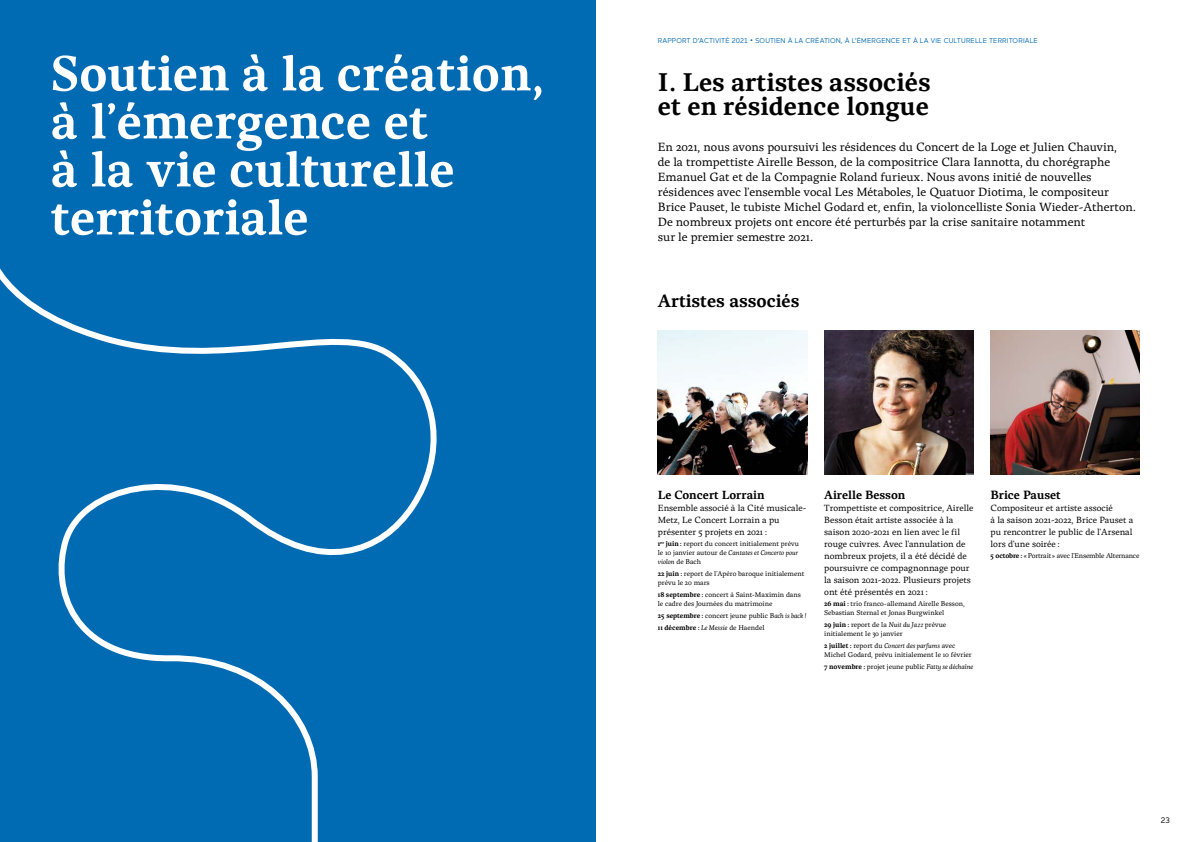
<style>
.page{position:relative;width:1191px;height:842px;background:#fff}
.page>*{position:absolute;margin:0;border:0;box-sizing:border-box;transform-origin:0 0}
.t1{font:700 50px/48px "Malaussene Translation";color:#fff}
.t2{font:700 26px/24px "Malaussene Translation";color:#000}
.t3{font:700 18px "Malaussene Translation";color:#000}
.t4{font:12px/15px "Malaussene Translation";color:#000}
.t5{font:700 12px "Malaussene Translation";color:#000}
.t6{font:9px/12px "Malaussene Translation";color:#000}
.t7{font:8px "Maax";color:#000}
.t8{font:7px/9px "Malaussene Translation";color:#000}
.t9{font:7px "Maax";letter-spacing:.015em;color:#006ab3}
.t10{font:7px "Malaussene Translation";letter-spacing:-.02em;color:#000}
.s1{font-weight:700}
.s2{font-style:italic}
</style>
<div class="page">
<div style="left:0;top:0;width:595px;height:842px;background:#006ab3"></div>
<svg style="left:0;top:268px;width:437px;height:574px"></svg>
<img style="left:658px;top:330px;width:149px;height:144px">
<img style="left:824px;top:330px;width:149px;height:144px">
<img style="left:990px;top:330px;width:150px;height:144px">
<h1 class="t1" style="left:51px;top:50px;width:495px">Soutien à la création, à l’émergence et<br>à la vie culturelle territoriale</h1>
<p class="t9" style="left:658px;top:36px;width:381px">RAPPORT D’ACTIVITÉ 2021 • SOUTIEN À LA CRÉATION, À L’ÉMERGENCE ET À LA VIE CULTURELLE TERRITORIALE</p>
<h2 class="t2" style="left:658px;top:70px;width:274px">I. Les artistes associés et en résidence longue</h2>
<p class="t4" style="left:658px;top:139px;width:479px">En 2021, nous avons poursuivi les résidences du Concert de la Loge et Julien Chauvin,<br>de la trompettiste Airelle Besson, de la compositrice Clara Iannotta, du chorégraphe Emanuel Gat et de la Compagnie Roland furieux. Nous avons initié de nouvelles résidences avec l’ensemble vocal Les Métaboles, le Quatuor Diotima, le compositeur Brice Pauset, le tubiste Michel Godard et, enfin, la violoncelliste Sonia Wieder-Atherton.<br>De nombreux projets ont encore été perturbés par la crise sanitaire notamment<br>sur le premier semestre 2021.</p>
<h3 class="t3" style="left:658px;top:290px;width:143px">Artistes associés</h3>
<h3 class="t5" style="left:658px;top:488px;width:108px">Le Concert Lorrain</h3>
<p class="t6" style="left:658px;top:502px;width:150px">Ensemble associé à la Cité musicale-<br>Metz, Le Concert Lorrain a pu présenter 5 projets en 2021:</p>
<p class="t8" style="left:658px;top:540px;width:143px;text-align:justify"><span class="s1">1</span><sup>er</sup> <span class="s1">juin:</span> report du concert initialement prévu le 10 janvier autour de <span class="s2">Cantates et Concerto pour violon</span> de Bach</p>
<p class="t8" style="left:658px;top:569px;width:148px"><span class="s1">22 juin:</span> report de l’Apéro baroque initialement prévu le 20 mars</p>
<p class="t8" style="left:658px;top:590px;width:144px"><span class="s1">18 septembre:</span> concert à Saint-Maximin dans le cadre des Journées du matrimoine</p>
<p class="t8" style="left:658px;top:610px;width:150px;line-height:11.8px"><span class="s1">25 septembre:</span> concert jeune public B<span class="s2">ach is back!<br></span><span class="s1">11 décembre:</span> <span class="s2">Le Messie</span> de Haendel</p>
<h3 class="t5" style="left:824px;top:488px;width:83px">Airelle Besson</h3>
<p class="t6" style="left:824px;top:502px;width:151px">Trompettiste et compositrice, Airelle Besson était artiste associée à la saison 2020-2021 en lien avec le fil rouge cuivres. Avec l’annulation de nombreux projets, il a été décidé de poursuivre ce compagnonnage pour la saison 2021-2022. Plusieurs projets ont été présentés en 2021:</p>
<p class="t8" style="left:824px;top:600px;width:142px"><span class="s1">26 mai:</span> trio franco-allemand Airelle Besson,<br>Sebastian Sternal et Jonas Burgwinkel</p>
<p class="t8" style="left:824px;top:620px;width:123px"><span class="s1">29 juin:</span> report de la <span class="s2">Nuit du Jazz</span> prévue initialement le 30 janvier</p>
<p class="t8" style="left:824px;top:641px;width:149px"><span class="s1">2 juillet:</span> report du <span class="s2">Concert des parfums</span> avec<br>Michel Godard, prévu initialement le 10 février</p>
<p class="t8" style="left:824px;top:662px;width:150px"><span class="s1">7 novembre:</span> projet jeune public <span class="s2">Fatty se déchaîne</span></p>
<h3 class="t5" style="left:990px;top:488px;width:72px">Brice Pauset</h3>
<p class="t6" style="left:990px;top:502px;width:144px">Compositeur et artiste associé<br>à la saison 2021-2022, Brice Pauset a pu rencontrer le public de l’Arsenal lors d’une soirée :</p>
<p class="t10" style="left:990px;top:552px;width:150px"><span class="s1">5 octobre:</span> «Portrait» avec l’Ensemble Alternance</p>
<p class="t7" style="left:1160px;top:815px;width:11px">23</p>
</div>
